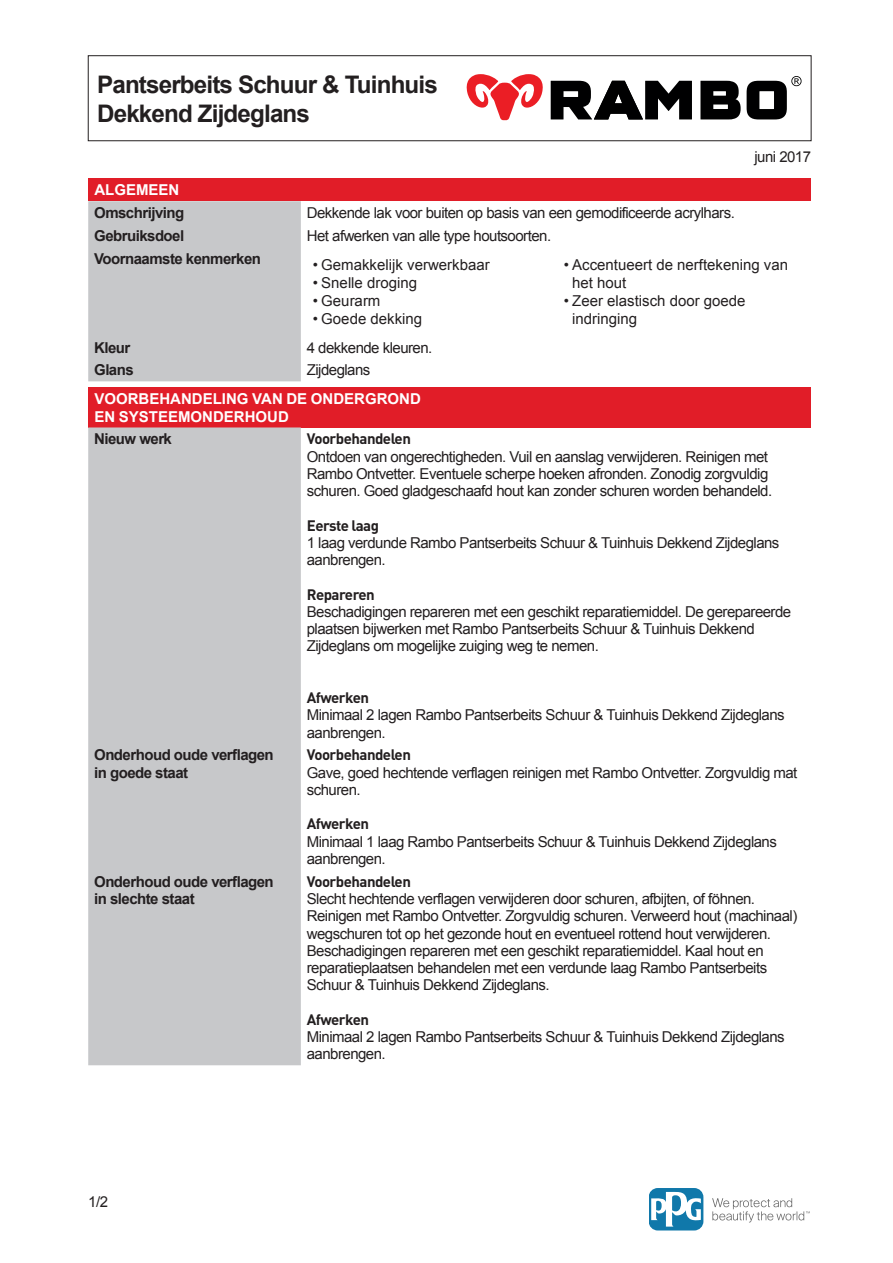
<style>
.page{position:relative;width:893px;height:1263px;background:#fff}
.page>*{position:absolute;margin:0;border:0;box-sizing:border-box;transform-origin:0 0}
.t1{font:700 24.15px "Arial";letter-spacing:-.035em;color:#231f20}
.BODY{font:15px/17.2px "Arial";letter-spacing:-.035em;color:#231f20}
.KOP{font:700 15px/17.2px "Arial";letter-spacing:-.035em;color:#231f20}
.BODY-2{font:15px/18px "Arial";color:#231f20}
.TITEL{font:700 15px/17.2px "Arial";color:#fff}
.BODY_RIGHT{font:15px "Arial";letter-spacing:-.035em;color:#231f20}
.s1{font-family:"DIN";font-weight:700}
</style>
<div class="page">
<svg style="left:712px;top:1198px;width:98px;height:24px"></svg>
<div style="left:649px;top:1188px;width:54px;height:42px;background:#1078aa;border-radius:9px"></div>
<svg style="left:651px;top:1191px;width:50px;height:35px"></svg>
<div style="left:88px;top:55px;width:723px;height:86px;border:1px solid #231f20"></div>
<svg style="left:467px;top:74px;width:76px;height:46px"></svg>
<svg style="left:551px;top:81px;width:141px;height:38px"></svg>
<svg style="left:700px;top:81px;width:41px;height:38px;background:#272728"></svg>
<svg style="left:747px;top:76px;width:54px;height:43px"></svg>
<div style="left:88px;top:178px;width:723px;height:23px;background:#e11d28"></div>
<div style="left:88px;top:201px;width:213px;height:180px;background:#c7c8ca"></div>
<div style="left:88px;top:387px;width:723px;height:40px;background:#e11d28"></div>
<div style="left:88px;top:427px;width:213px;height:638px;background:#c7c8ca"></div>
<p class="t1" style="left:97px;top:67px;width:342px">Pantserbeits Schuur &amp; Tuinhuis</p>
<p class="t1" style="left:97px;top:96px;width:214px">Dekkend Zijdeglans</p>
<p class="BODY_RIGHT" style="left:754px;top:147px;width:58px">juni 2017</p>
<p class="TITEL" style="left:94px;top:182px;width:87px">ALGEMEEN</p>
<p class="KOP" style="left:94px;top:204px;width:92px">Omschrijving</p>
<p class="BODY" style="left:307px;top:204px;width:430px">Dekkende lak voor buiten op basis van een gemodificeerde acrylhars.</p>
<p class="KOP" style="left:94px;top:227px;width:92px">Gebruiksdoel</p>
<p class="BODY" style="left:307px;top:227px;width:246px">Het afwerken van alle type houtsoorten.</p>
<p class="KOP" style="left:94px;top:250px;width:168px">Voornaamste kenmerken</p>
<p class="BODY-2" style="left:313px;top:255px;width:178px">• Gemakkelijk verwerkbaar</p>
<p class="BODY-2" style="left:313px;top:273px;width:106px">• Snelle droging</p>
<p class="BODY-2" style="left:313px;top:291px;width:69px">• Geurarm</p>
<p class="BODY-2" style="left:313px;top:309px;width:111px">• Goede dekking</p>
<p class="BODY-2" style="left:572px;top:255px;width:217px;text-indent:-9px">• Accentueert de nerftekening van het hout</p>
<p class="BODY-2" style="left:572px;top:291px;width:175px;text-indent:-9px">• Zeer elastisch door goede indringing</p>
<p class="KOP" style="left:94px;top:339px;width:38px">Kleur</p>
<p class="BODY" style="left:307px;top:339px;width:127px">4 dekkende kleuren.</p>
<p class="KOP" style="left:94px;top:362px;width:41px">Glans</p>
<p class="BODY" style="left:307px;top:361px;width:65px">Zijdeglans</p>
<p class="TITEL" style="left:94px;top:391px;width:328px">VOORBEHANDELING VAN DE ONDERGROND<br>EN SYSTEEMONDERHOUD</p>
<p class="KOP" style="left:94px;top:431px;width:79px">Nieuw werk</p>
<p class="BODY" style="left:307px;top:430px;width:467px"><span class="s1">Voorbehandelen<br></span>Ontdoen van ongerechtigheden. Vuil en aanslag verwijderen. Reinigen met Rambo Ontvetter. Eventuele scherpe hoeken afronden. Zonodig zorgvuldig schuren. Goed gladgeschaafd hout kan zonder schuren worden behandeld.</p>
<p class="BODY" style="left:307px;top:517px;width:474px"><span class="s1">Eerste laag<br></span>1 laag verdunde Rambo Pantserbeits Schuur &amp; Tuinhuis Dekkend Zijdeglans aanbrengen.</p>
<p class="BODY" style="left:307px;top:586px;width:486px"><span class="s1">Repareren<br></span>Beschadigingen repareren met een geschikt reparatiemiddel. De gerepareerde plaatsen bijwerken met Rambo Pantserbeits Schuur &amp; Tuinhuis Dekkend Zijdeglans om mogelijke zuiging weg te nemen.</p>
<p class="BODY" style="left:307px;top:689px;width:479px"><span class="s1">Afwerken<br></span>Minimaal 2 lagen Rambo Pantserbeits Schuur &amp; Tuinhuis Dekkend Zijdeglans aanbrengen.</p>
<p class="KOP" style="left:94px;top:747px;width:181px">Onderhoud oude verflagen in goede staat</p>
<p class="BODY" style="left:307px;top:746px;width:492px"><span class="s1">Voorbehandelen<br></span>Gave, goed hechtende verflagen reinigen met Rambo Ontvetter. Zorgvuldig mat schuren.</p>
<p class="BODY" style="left:307px;top:815px;width:472px"><span class="s1">Afwerken<br></span>Minimaal 1 laag Rambo Pantserbeits Schuur &amp; Tuinhuis Dekkend Zijdeglans aanbrengen.</p>
<p class="KOP" style="left:94px;top:873px;width:181px">Onderhoud oude verflagen in slechte staat</p>
<p class="BODY" style="left:307px;top:873px;width:492px"><span class="s1">Voorbehandelen<br></span>Slecht hechtende verflagen verwijderen door schuren, afbijten, of föhnen.<br>Reinigen met Rambo Ontvetter. Zorgvuldig schuren. Verweerd hout (machinaal) wegschuren tot op het gezonde hout en eventueel rottend hout verwijderen.<br>Beschadigingen repareren met een geschikt reparatiemiddel. Kaal hout en reparatieplaatsen behandelen met een verdunde laag Rambo Pantserbeits Schuur &amp; Tuinhuis Dekkend Zijdeglans.</p>
<p class="BODY" style="left:307px;top:1011px;width:479px"><span class="s1">Afwerken<br></span>Minimaal 2 lagen Rambo Pantserbeits Schuur &amp; Tuinhuis Dekkend Zijdeglans aanbrengen.</p>
<p class="BODY" style="left:88px;top:1192px;width:21px">1/2</p>
</div>
